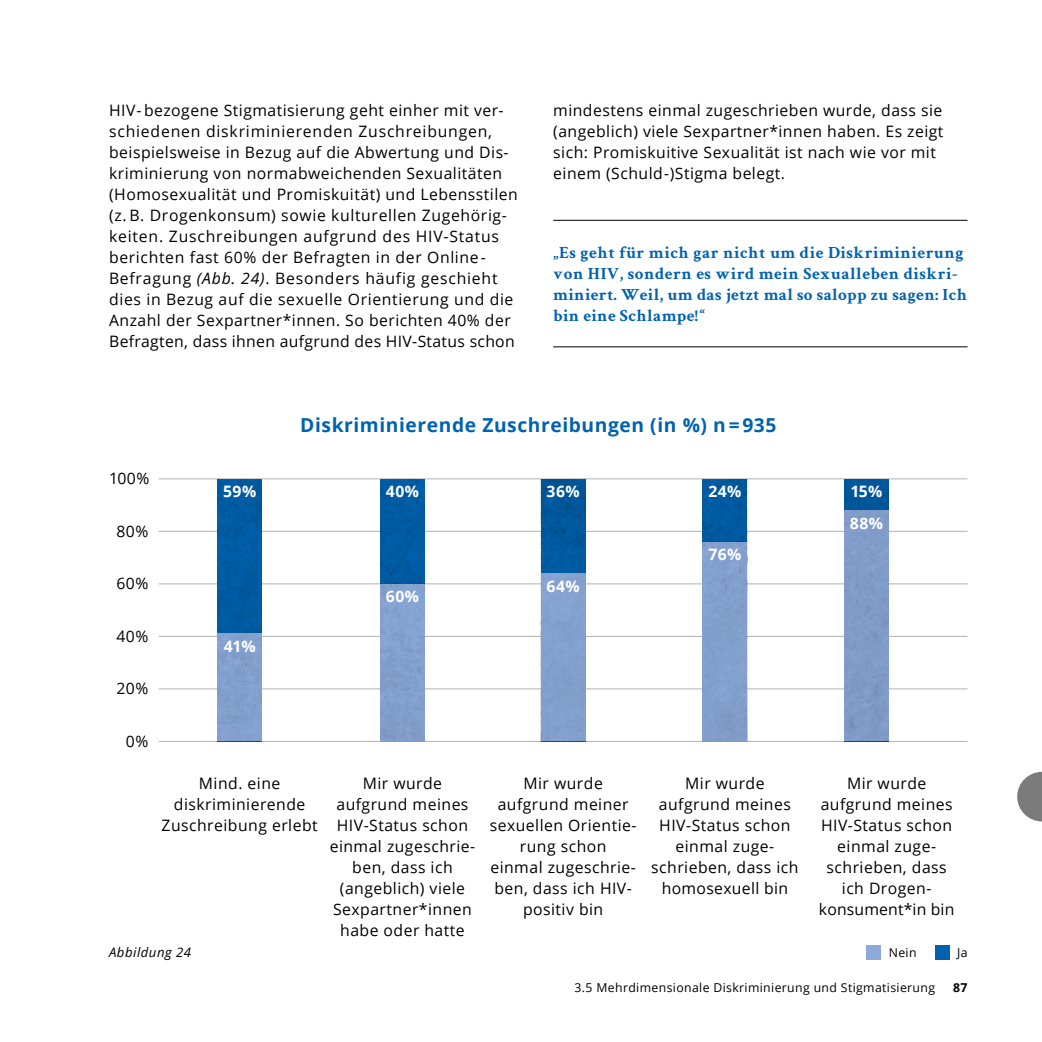
<style>
.page{position:relative;width:1042px;height:1042px;background:#fff}
.page>*{position:absolute;margin:0;border:0;box-sizing:border-box;transform-origin:0 0}
.t1{font:700 19.25px "Open Sans";letter-spacing:.03em;color:#0062ae}
.t2{font:700 17.15px/21px "Crimson Text";letter-spacing:.03em;color:#0062ae}
.t3{font:15.75px/21px "Open Sans";letter-spacing:.03em;color:#000;text-align:center}
.t4{font:700 15.75px "Open Sans";letter-spacing:.03em;color:#fff}
.t5{font:italic 13.12px "Open Sans";letter-spacing:.04em;color:#000}
.t6{font:12.25px "Open Sans";letter-spacing:.03em;color:#000}
.t7{font:700 12.25px "Open Sans";color:#000}
.s1{font-style:italic}
</style>
<div class="page">
<hr style="left:553px;top:220px;width:414px;height:1px;background:#000">
<hr style="left:553px;top:346px;width:414px;height:1px;background:#000">
<hr style="left:159px;top:478px;width:808px;height:1px;background:#b1b2b3">
<hr style="left:159px;top:531px;width:808px;height:1px;background:#b1b2b3">
<hr style="left:159px;top:583px;width:808px;height:1px;background:#b1b2b3">
<hr style="left:159px;top:636px;width:808px;height:1px;background:#b1b2b3">
<hr style="left:159px;top:688px;width:808px;height:1px;background:#b1b2b3">
<hr style="left:159px;top:741px;width:808px;height:1px;background:#b1b2b3">
<img style="left:844px;top:479px;width:45px;height:31px">
<div style="left:844px;top:510px;width:45px;height:231px;background:#809bc7"></div>
<img style="left:541px;top:479px;width:44px;height:94px">
<div style="left:541px;top:573px;width:44px;height:168px;background:#83a0ce"></div>
<img style="left:702px;top:479px;width:45px;height:63px">
<div style="left:702px;top:542px;width:45px;height:199px;background:#829fcd"></div>
<img style="left:380px;top:479px;width:45px;height:105px">
<div style="left:380px;top:584px;width:45px;height:157px;background:#83a0ce"></div>
<img style="left:217px;top:479px;width:45px;height:155px">
<div style="left:217px;top:634px;width:45px;height:107px;background:#83a0cd"></div>
<div style="left:866px;top:944px;width:15px;height:15px;background:#8ba9d9"></div>
<div style="left:935px;top:944px;width:14px;height:15px;background:#0062ae"></div>
<svg style="left:1017px;top:772px;width:25px;height:49px"></svg>
<p class="t3" style="left:109px;top:100px;width:410px;text-align:left">HIV-bezogene Stigmatisierung geht einher mit ver&shy;schiedenen diskriminierenden Zuschreibungen, beispielsweise in Bezug auf die Abwertung und Dis&shy;kriminierung von normabweichenden Sexualitäten (Homosexualität und Promiskuität) und Lebensstilen (z. B. Drogenkonsum) sowie kulturellen Zugehörig&shy;keiten. Zuschreibungen aufgrund des HIV-Status berichten fast 60% der Befragten in der Online-Befragung <span class="s1">(Abb. 24)</span>. Besonders häufig geschieht dies in Bezug auf die sexuelle Orientierung und die Anzahl der Sexpartner*innen. So berichten 40% der Befragten, dass ihnen aufgrund des HIV-Status schon</p>
<p class="t3" style="left:553px;top:100px;width:392px;text-align:left">mindestens einmal zugeschrieben wurde, dass sie (angeblich) viele Sexpartner*innen haben. Es zeigt sich: Promiskuitive Sexualität ist nach wie vor mit einem (Schuld-)Stigma belegt.</p>
<p class="t2" style="left:553px;top:241px;width:415px">„Es geht für mich gar nicht um die Diskriminierung von HIV, sondern es wird mein Sexualleben diskri&shy;miniert. Weil, um das jetzt mal so salopp zu sagen: Ich bin eine Schlampe!“</p>
<p class="t3" style="left:109px;top:467px;width:42px">100%</p>
<p class="t3" style="left:116px;top:520px;width:33px">80%</p>
<p class="t3" style="left:116px;top:572px;width:33px">60%</p>
<p class="t3" style="left:116px;top:625px;width:33px">40%</p>
<p class="t3" style="left:116px;top:677px;width:33px">20%</p>
<p class="t4" style="left:223px;top:480px;width:35px">59%</p>
<p class="t4" style="left:224px;top:635px;width:33px">41%</p>
<p class="t1" style="left:300px;top:411px;width:478px">Diskriminierende Zuschreibungen (in %) n=935</p>
<p class="t4" style="left:386px;top:480px;width:35px">40%</p>
<p class="t4" style="left:386px;top:585px;width:35px">60%</p>
<p class="t4" style="left:546px;top:480px;width:35px">36%</p>
<p class="t4" style="left:546px;top:575px;width:35px">64%</p>
<p class="t4" style="left:708px;top:480px;width:35px">24%</p>
<p class="t4" style="left:708px;top:543px;width:35px">76%</p>
<p class="t4" style="left:850px;top:480px;width:33px">15%</p>
<p class="t4" style="left:850px;top:512px;width:35px">88%</p>
<p class="t3" style="left:126px;top:730px;width:24px">0%</p>
<p class="t3" style="left:199px;top:772px;width:83px">Mind. eine</p>
<p class="t3" style="left:174px;top:793px;width:133px">diskriminierende</p>
<p class="t3" style="left:162px;top:814px;width:158px">Zuschreibung erlebt</p>
<p class="t3" style="left:330px;top:772px;width:147px">Mir wurde aufgrund meines<br>HIV-Status schon einmal zugeschrie&shy;ben, dass ich (angeblich) viele<br>Sexpartner*innen habe oder hatte</p>
<p class="t3" style="left:490px;top:772px;width:148px">Mir wurde aufgrund meiner sexuellen Orientie&shy;rung schon<br>einmal zugeschrie&shy;ben, dass ich HIV&shy;positiv bin</p>
<p class="t3" style="left:651px;top:772px;width:149px">Mir wurde aufgrund meines<br>HIV-Status schon einmal zuge&shy;schrieben, dass ich homosexuell bin</p>
<p class="t3" style="left:819px;top:772px;width:137px">Mir wurde aufgrund meines<br>HIV-Status schon einmal zuge&shy;schrieben, dass ich Drogen&shy;konsument*in bin</p>
<p class="t5" style="left:109px;top:943px;width:84px">Abbildung 24</p>
<p class="t6" style="left:889px;top:944px;width:29px">Nein</p>
<p class="t6" style="left:957px;top:944px;width:12px">Ja</p>
<p class="t6" style="left:574px;top:979px;width:362px">3.5 Mehrdimensionale Diskriminierung und Stigmatisierung</p>
<p class="t7" style="left:953px;top:979px;width:16px">87</p>
</div>
